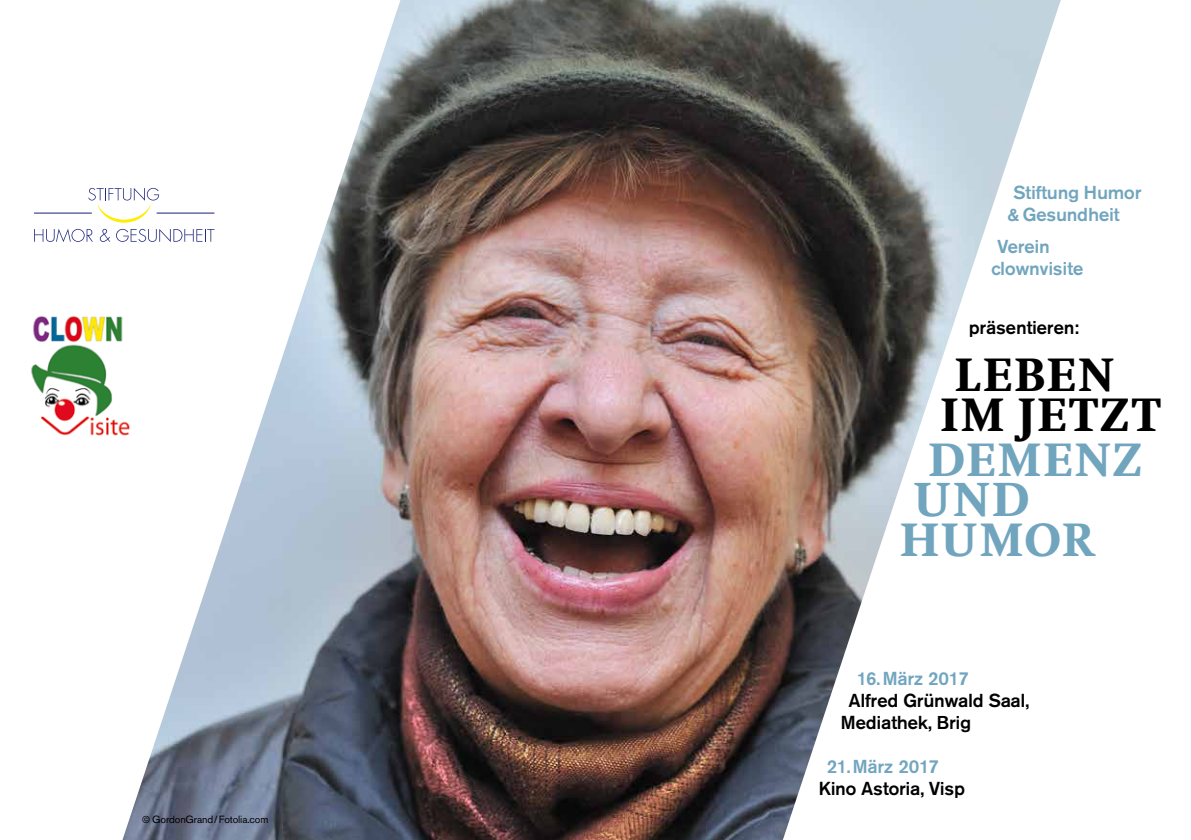
<style>
.page{position:relative;width:1191px;height:840px;background:#fff}
.page>*{position:absolute;margin:0;border:0;box-sizing:border-box;transform-origin:0 0}
.t1{font:800 49.6px "Swift";color:#71a5be}
.t2{font:800 48.6px "Swift";letter-spacing:.04em;color:#000}
.t3{font:800 48.6px "Swift";letter-spacing:.035em;color:#71a5be}
.t4{font:500 18px/21.6px "AK11";letter-spacing:.005em;color:#71a5be}
.t5{font:500 18px/22px "AK11";letter-spacing:.005em;color:#000}
.t6{font:10px "AK11";color:#000}
.s1{font-family:"Akkurat"}
</style>
<div class="page">
<img style="left:122px;top:0;width:938px;height:839px">
<img style="left:31px;top:312px;width:105px;height:125px">
<hr style="left:157px;top:212px;width:57px;height:1px;background:#242b7f">
<hr style="left:34px;top:212px;width:58px;height:1px;background:#242b7f">
<svg style="left:34px;top:228px;width:59px;height:14px"></svg>
<svg style="left:100px;top:229px;width:10px;height:13px"></svg>
<svg style="left:116px;top:229px;width:98px;height:13px"></svg>
<svg style="left:88px;top:188px;width:71px;height:34px"></svg>
<p class="t6" style="left:142px;top:813px;width:128px"><span class="s1">©</span> GordonGrand/Fotolia.com</p>
<p class="t4" style="left:1007px;top:181px;width:136px;text-indent:6px">Stiftung Humor &amp; Gesundheit</p>
<p class="t4" style="left:991px;top:235px;width:93px;text-indent:6px">Verein clownvisite</p>
<p class="t5" style="left:969px;top:315px;width:111px">präsentieren:</p>
<h2 class="t2" style="left:954px;top:347px;width:160px">LEBEN</h2>
<h2 class="t2" style="left:940px;top:388px;width:222px">IM JETZT</h2>
<h2 class="t3" style="left:928px;top:432px;width:215px">DEMENZ</h2>
<h1 class="t1" style="left:914px;top:472px;width:117px">UND</h1>
<h2 class="t3" style="left:900px;top:512px;width:196px">HUMOR</h2>
<p class="t4" style="left:857px;top:666px;width:113px">16.März 2017</p>
<p class="t5" style="left:841px;top:688px;width:190px;text-indent:8px">Alfred Grünwald Saal,<br>Mediathek, Brig</p>
<p class="t4" style="left:827px;top:754px;width:113px">21.März 2017</p>
<p class="t5" style="left:819px;top:776px;width:148px">Kino Astoria, Visp</p>
</div>
